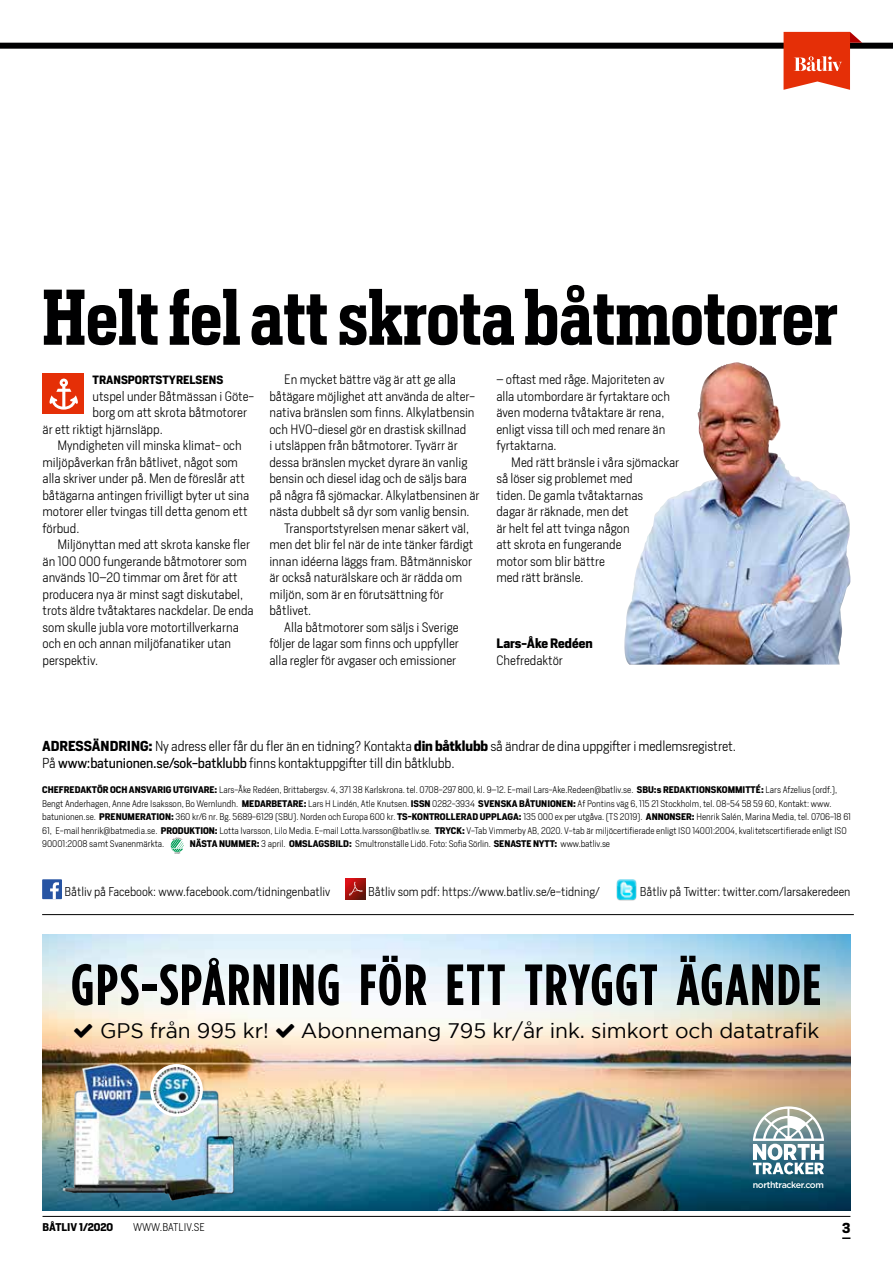
<style>
.page{position:relative;width:893px;height:1263px;background:#fff}
.page>*{position:absolute;margin:0;border:0;box-sizing:border-box;transform-origin:0 0}
.t1{font:600 73.5px "Heron Serif Cond";color:#000001}
.t2{font:700 57.9px "Gotham Condensed";letter-spacing:.025em;color:#000001}
.t3{font:21px "Gotham";letter-spacing:-.005em;color:#000001}
.t4{font:300 13.5px/16.5px "Heron Sans";letter-spacing:-.01em;color:#000001}
.t5{font:700 13.5px "Heron Serif";color:#000001}
.t6{font:300 12.75px/16.5px "Heron Sans";color:#000001}
.t7{font:700 12.75px "Heron Sans";color:#000001}
.t8{font:300 12px "Heron Sans";color:#000001}
.t9{font:700 11.25px "Heron Sans";color:#000001}
.t10{font:300 10.5px "Heron Sans";color:#000001}
.t11{font:700 10.5px "Heron Sans";color:#000001}
.t12{font:300 9px/13.5px "Heron Sans";color:#000001}
.t13{font:500 9px "Gotham";letter-spacing:-.04em;color:#fff}
.s1{font-weight:700}
.s2{font-weight:400}
</style>
<div class="page">
<hr style="left:43px;top:1216px;width:807px;height:1px;background:#000001">
<svg style="left:842px;top:1237px;width:8px;height:2px"></svg>
<svg style="left:345px;top:879px;width:21px;height:20px"></svg>
<svg style="left:349px;top:881px;width:15px;height:14px"></svg>
<div style="left:42px;top:879px;width:20px;height:20px;background:#2754a3"></div>
<svg style="left:50px;top:882px;width:9px;height:17px"></svg>
<div style="left:0;top:43px;width:893px;height:6px;background:#000001"></div>
<svg style="left:783px;top:32px;width:79px;height:58px"></svg>
<img style="left:616px;top:880px;width:21px;height:20px">
<hr style="left:42px;top:914px;width:812px;height:1px;background:#000001">
<svg style="left:171px;top:837px;width:13px;height:17px"></svg>
<div style="left:43px;top:374px;width:41px;height:40px;background:#e52f07"></div>
<svg style="left:49px;top:379px;width:29px;height:31px"></svg>
<img style="left:624px;top:362px;width:227px;height:302px">
<img style="left:42px;top:934px;width:808px;height:277px">
<svg style="left:753px;top:1106px;width:71px;height:68px"></svg>
<img style="left:56px;top:1072px;width:188px;height:139px">
<img style="left:77px;top:1056px;width:69px;height:68px">
<div style="left:152px;top:1065px;width:49px;height:50px;background:#fff;border-radius:50%"></div>
<img style="left:153px;top:1067px;width:47px;height:47px;border-radius:23px">
<div style="left:150px;top:1064px;width:53px;height:52px;border:3px solid #fff;border-radius:50%"></div>
<svg style="left:74px;top:1023px;width:19px;height:14px"></svg>
<svg style="left:276px;top:1023px;width:18px;height:14px"></svg>
<h1 class="t1" style="left:43px;top:270px;width:797px">Helt fel att skrota båtmotorer</h1>
<p class="t9" style="left:93px;top:372px;width:132px">TRANSPORTSTYRELSENS</p>
<p class="t6" style="left:93px;top:387px;width:163px">utspel under Båtmässan i Göte-</p>
<p class="t6" style="left:93px;top:404px;width:156px">borg om att skrota båtmotorer</p>
<p class="t6" style="left:43px;top:420px;width:122px">är ett riktigt hjärnsläpp.</p>
<p class="t6" style="left:57px;top:437px;width:186px">Myndigheten vill minska klimat- och</p>
<p class="t6" style="left:43px;top:453px;width:197px">miljöpåverkan från båtlivet, något som</p>
<p class="t6" style="left:43px;top:470px;width:204px">alla skriver under på. Men de föreslår att</p>
<p class="t6" style="left:43px;top:486px;width:208px">båtägarna antingen frivilligt byter ut sina</p>
<p class="t6" style="left:43px;top:503px;width:207px">motorer eller tvingas till detta genom ett</p>
<p class="t6" style="left:43px;top:519px;width:39px">förbud.</p>
<p class="t6" style="left:57px;top:536px;width:194px">Miljönyttan med att skrota kanske fler</p>
<p class="t6" style="left:43px;top:552px;width:206px">än 100 000 fungerande båtmotorer som</p>
<p class="t6" style="left:43px;top:569px;width:197px">används 10–20 timmar om året för att</p>
<p class="t6" style="left:43px;top:585px;width:202px">producera nya är minst sagt diskutabel,</p>
<p class="t6" style="left:43px;top:602px;width:213px">trots äldre tvåtaktares nackdelar. De enda</p>
<p class="t6" style="left:43px;top:618px;width:198px">som skulle jubla vore motortillverkarna</p>
<p class="t6" style="left:43px;top:635px;width:190px">och en och annan miljöfanatiker utan</p>
<p class="t6" style="left:43px;top:651px;width:57px">perspektiv.</p>
<p class="t6" style="left:496px;top:371px;width:175px">– oftast med råge. Majoriteten av alla utombordare är fyrtaktare och även moderna tvåtaktare är rena, enligt vissa till och med renare än fyrtaktarna.</p>
<p class="t6" style="left:496px;top:453px;width:184px;text-indent:15px">Med rätt bränsle i våra sjömackar så löser sig problemet med<br>tiden. De gamla tvåtaktarnas<br>dagar är räknade, men det<br>är helt fel att tvinga någon<br>att skrota en fungerande<br>motor som blir bättre<br>med rätt bränsle.</p>
<p class="t6" style="left:284px;top:371px;width:173px">En mycket bättre väg är att ge alla</p>
<p class="t6" style="left:269px;top:387px;width:207px">båtägare möjlighet att använda de alter-</p>
<p class="t6" style="left:269px;top:404px;width:207px">nativa bränslen som finns. Alkylatbensin</p>
<p class="t6" style="left:269px;top:420px;width:198px">och HVO-diesel gör en drastisk skillnad</p>
<p class="t6" style="left:269px;top:437px;width:190px">i utsläppen från båtmotorer. Tyvärr är</p>
<p class="t6" style="left:269px;top:453px;width:199px">dessa bränslen mycket dyrare än vanlig</p>
<p class="t6" style="left:269px;top:470px;width:199px">bensin och diesel idag och de säljs bara</p>
<p class="t6" style="left:269px;top:486px;width:212px">på några få sjömackar. Alkylatbensinen är</p>
<p class="t6" style="left:269px;top:503px;width:202px">nästa dubbelt så dyr som vanlig bensin.</p>
<p class="t6" style="left:284px;top:519px;width:186px">Transportstyrelsen menar säkert väl,</p>
<p class="t6" style="left:269px;top:536px;width:205px">men det blir fel när de inte tänker färdigt</p>
<p class="t6" style="left:269px;top:552px;width:204px">innan idéerna läggs fram. Båtmänniskor</p>
<p class="t6" style="left:269px;top:569px;width:194px">är också naturälskare och är rädda om</p>
<p class="t6" style="left:269px;top:585px;width:176px">miljön, som är en förutsättning för</p>
<p class="t6" style="left:269px;top:602px;width:43px">båtlivet.</p>
<p class="t6" style="left:284px;top:618px;width:176px">Alla båtmotorer som säljs i Sverige</p>
<p class="t6" style="left:269px;top:635px;width:191px">följer de lagar som finns och uppfyller</p>
<p class="t6" style="left:269px;top:651px;width:188px">alla regler för avgaser och emissioner</p>
<p class="t7" style="left:496px;top:635px;width:98px">Lars-Åke Redéen</p>
<p class="t6" style="left:496px;top:651px;width:68px">Chefredaktör</p>
<p class="t4" style="left:42px;top:738px;width:695px"><span class="s1">ADRESSÄNDRING:</span> Ny adress eller får du fler än en tidning? Kontakta <span class="s1">din båtklubb</span> så ändrar de dina uppgifter i medlemsregistret.<br>På <span class="s2">www:batunionen.se/sok-batklubb</span> finns kontaktuppgifter till din båtklubb.</p>
<p class="t12" style="left:42px;top:783px;width:810px"><span class="s1">CHEFREDAKTÖR OCH ANSVARIG UTGIVARE:</span> Lars-Åke Redéen, Brittabergsv. 4, 371 38 Karlskrona. tel. 0708-297 800, kl. 9–12. E-mail Lars-Ake.Redeen@batliv.se. <span class="s1">SBU:s REDAKTIONSKOMMITTÉ:</span> Lars Afzelius (ordf.), Bengt Anderhagen, Anne Adre Isaksson, Bo Wernlundh. <span class="s1">MEDARBETARE:</span> Lars H Lindén, Atle Knutsen. <span class="s1">ISSN</span> 0282-3934 <span class="s1">SVENSKA BÅTUNIONEN:</span> Af Pontins väg 6, 115 21 Stockholm, tel. 08-54 58 59 60, Kontakt: www. batunionen.se. <span class="s1">PRENUMERATION:</span> 360 kr/6 nr. Bg. 5689-6129 (SBU). Norden och Europa 600 kr. <span class="s1">TS-KONTROLLERAD UPPLAGA:</span> 135 000 ex per utgåva. (TS 2019). <span class="s1">ANNONSER:</span> Henrik Salén, Marina Media, tel. 0706-18 61<br>61, E-mail henrik@batmedia.se. <span class="s1">PRODUKTION:</span> Lotta Ivarsson, Lilo Media. E-mail Lotta.Ivarsson@batliv.se. <span class="s1">TRYCK:</span> V-Tab Vimmerby AB, 2020. V-tab är miljöcertifierade enligt ISO 14001:2004, kvalitetscertifierade enligt ISO 90001:2008 samt Svanenmärkta.</p>
<p class="t12" style="left:190px;top:837px;width:422px"><span class="s1">NÄSTA NUMMER:</span> 3 april. <span class="s1">OMSLAGSBILD:</span> Smultronställe Lidö. Foto: Sofia Sörlin. <span class="s1">SENASTE NYTT:</span> www.batliv.se</p>
<p class="t8" style="left:65px;top:884px;width:267px">Båtliv på Facebook: www.facebook.com/tidningenbatliv</p>
<p class="t8" style="left:368px;top:884px;width:233px">Båtliv som pdf: https://www.batliv.se/e-tidning/</p>
<p class="t8" style="left:640px;top:884px;width:212px">Båtliv på Twitter: twitter.com/larsakeredeen</p>
<h2 class="t2" style="left:71px;top:951px;width:752px">GPS-SPÅRNING FÖR ETT TRYGGT ÄGANDE</h2>
<h3 class="t3" style="left:100px;top:1018px;width:170px">GPS från 995 kr!</h3>
<h3 class="t3" style="left:301px;top:1018px;width:520px">Abonnemang 795 kr/år ink. simkort och datatrafik</h3>
<p class="t13" style="left:753px;top:1179px;width:73px">northtracker.com</p>
<p class="t11" style="left:43px;top:1220px;width:72px">BÅTLIV 1/2020</p>
<p class="t10" style="left:133px;top:1220px;width:73px">WWW.BATLIV.SE</p>
<p class="t5" style="left:842px;top:1219px;width:10px">3</p>
</div>
